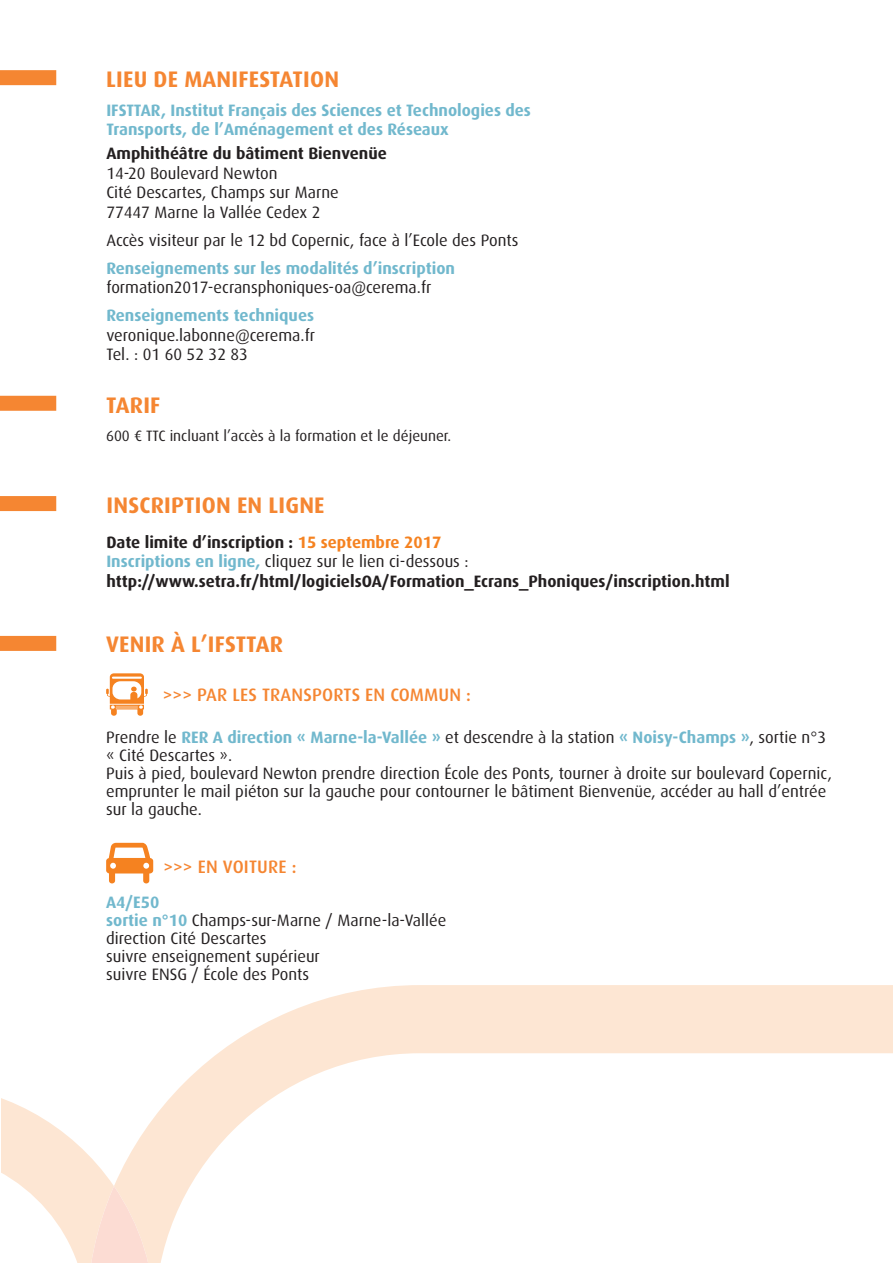
<style>
.page{position:relative;width:893px;height:1263px;background:#fff}
.page>*{position:absolute;margin:0;border:0;box-sizing:border-box;transform-origin:0 0}
.Grand_titre{font:700 22.5px "Dax OT";letter-spacing:.01em;color:#f58632}
.t1{font:500 18px "Dax OT";letter-spacing:.01em;color:#f58632}
.t2{font:16.5px/18px "Dax OT";color:#231f20}
.t3{font:700 16.5px/19.5px "Dax OT";color:#71b8cd}
.t4{font:700 16.5px "Dax OT";color:#231f20}
.t5{font:15px "Dax OT";color:#231f20}
.s1{color:#f58220}
.s2{font-weight:700;color:#71b8cd}
</style>
<div class="page">
<svg style="left:155px;top:985px;width:738px;height:278px"></svg>
<svg style="left:2px;top:1098px;width:153px;height:165px"></svg>
<svg style="left:106px;top:843px;width:47px;height:40px"></svg>
<svg style="left:106px;top:673px;width:42px;height:43px"></svg>
<div style="left:0;top:70px;width:56px;height:15px;background:#f58632"></div>
<div style="left:0;top:496px;width:56px;height:15px;background:#f58632"></div>
<div style="left:0;top:396px;width:56px;height:15px;background:#f58632"></div>
<div style="left:0;top:636px;width:56px;height:15px;background:#f58632"></div>
<p class="Grand_titre" style="left:106px;top:67px;width:234px">LIEU DE MANIFESTATION</p>
<p class="t3" style="left:106px;top:100px;width:426px">IFSTTAR, Institut Français des Sciences et Technologies des<br>Transports, de l’Aménagement et des Réseaux</p>
<p class="t4" style="left:106px;top:144px;width:282px">Amphithéâtre du bâtiment Bienvenüe</p>
<p class="t2" style="left:106px;top:164px;width:173px">14-20 Boulevard Newton</p>
<p class="t2" style="left:106px;top:183px;width:234px">Cité Descartes, Champs sur Marne</p>
<p class="t2" style="left:106px;top:203px;width:216px">77447 Marne la Vallée Cedex 2</p>
<p class="t2" style="left:106px;top:231px;width:414px">Accès visiteur par le 12 bd Copernic, face à l’Ecole des Ponts</p>
<p class="t3" style="left:106px;top:258px;width:350px">Renseignements sur les modalités d’inscription</p>
<p class="t2" style="left:106px;top:278px;width:326px">formation2017-ecransphoniques-oa@cerema.fr</p>
<p class="t3" style="left:106px;top:306px;width:209px">Renseignements techniques</p>
<p class="t2" style="left:106px;top:326px;width:210px">veronique.labonne@cerema.fr</p>
<p class="t2" style="left:106px;top:345px;width:143px">Tel. : 01 60 52 32 83</p>
<p class="Grand_titre" style="left:106px;top:393px;width:56px">TARIF</p>
<p class="t5" style="left:106px;top:427px;width:347px">600 € TTC incluant l’accès à la formation et le déjeuner.</p>
<p class="Grand_titre" style="left:107px;top:493px;width:220px">INSCRIPTION EN LIGNE</p>
<p class="t4" style="left:106px;top:533px;width:336px">Date limite d’inscription : <span class="s1">15 septembre 2017</span></p>
<p class="t2" style="left:106px;top:553px;width:364px"><span class="s2">Inscriptions en ligne,</span> cliquez sur le lien ci-dessous :</p>
<p class="t4" style="left:106px;top:572px;width:625px">http://www.setra.fr/html/logicielsOA/Formation_Ecrans_Phoniques/inscription.html</p>
<p class="Grand_titre" style="left:106px;top:632px;width:178px">VENIR À L’IFSTTAR</p>
<p class="t1" style="left:163px;top:684px;width:310px">&gt;&gt;&gt; PAR LES TRANSPORTS EN COMMUN :</p>
<p class="t2" style="left:106px;top:728px;width:721px">Prendre le <span class="s2">RER A direction « Marne-la-Vallée »</span> et descendre à la station <span class="s2">« Noisy-Champs »</span>, sortie n°3 « Cité Descartes ».</p>
<p class="t2" style="left:106px;top:764px;width:727px">Puis à pied, boulevard Newton prendre direction École des Ponts, tourner à droite sur boulevard Copernic, emprunter le mail piéton sur la gauche pour contourner le bâtiment Bienvenüe, accéder au hall d’entrée sur la gauche.</p>
<p class="t1" style="left:163px;top:857px;width:135px">&gt;&gt;&gt; EN VOITURE :</p>
<p class="t3" style="left:106px;top:892px;width:55px">A4/E50</p>
<p class="t2" style="left:106px;top:911px;width:342px"><span class="s2">sortie n°10</span> Champs-sur-Marne / Marne-la-Vallée</p>
<p class="t2" style="left:106px;top:929px;width:162px">direction Cité Descartes</p>
<p class="t2" style="left:106px;top:947px;width:215px">suivre enseignement supérieur</p>
<p class="t2" style="left:106px;top:965px;width:204px">suivre ENSG / École des Ponts</p>
</div>
